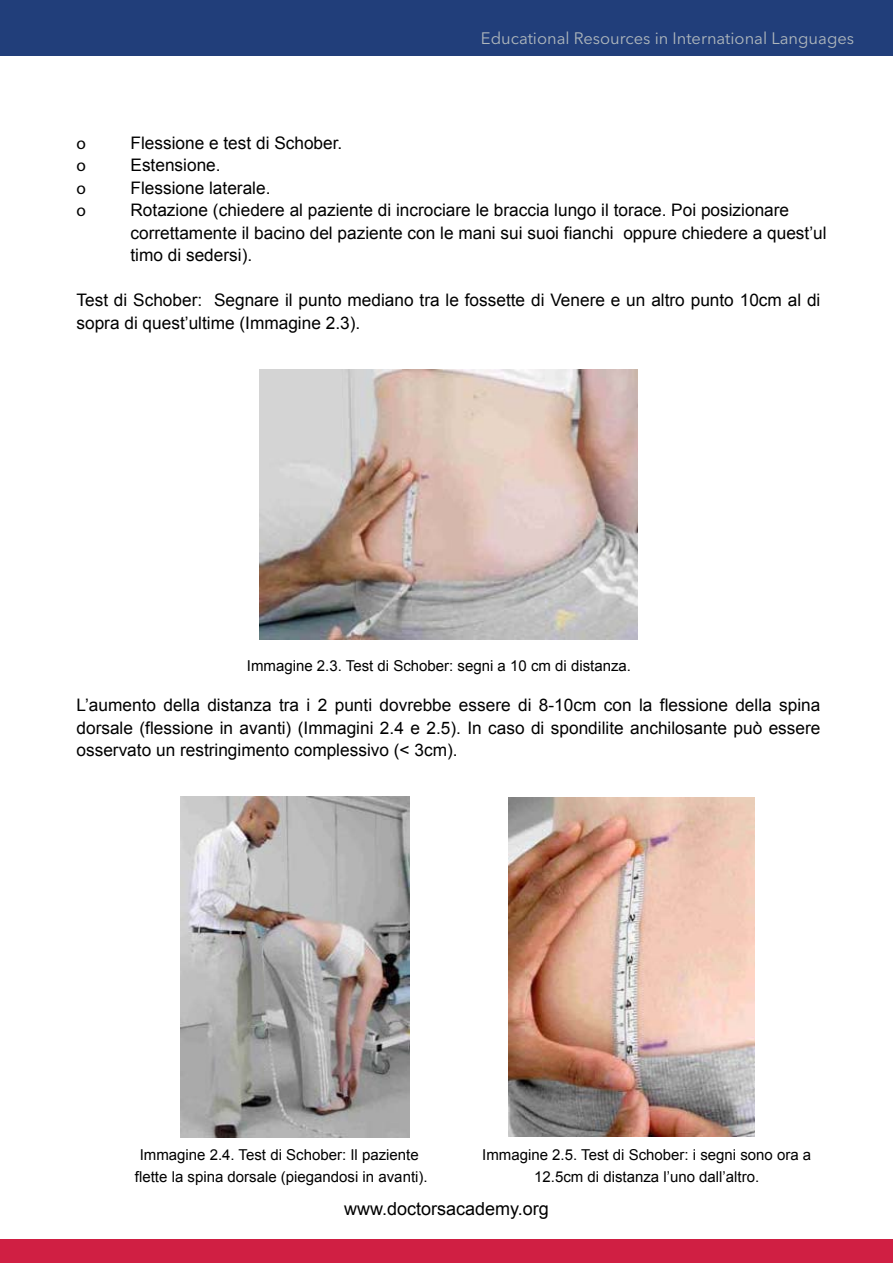
<style>
.page{position:relative;width:893px;height:1263px;background:#fff}
.page>*{position:absolute;margin:0;border:0;box-sizing:border-box;transform-origin:0 0}
.t1{font:18px "Arial";color:#000}
.t2{font:17.25px/22.5px "Arial";color:#000}
.t3{font:17.25px "Myriad Pro";color:#000}
.t4{font:16.5px "Avenir Next LT Pro";color:#afb7bc}
.t5{font:15px/22.5px "Arial";color:#000;text-align:center}
</style>
<div class="page">
<div style="left:0;top:0;width:893px;height:56px;background:#213e7a"></div>
<div style="left:0;top:1239px;width:893px;height:24px;background:#d01f43"></div>
<img style="left:260px;top:369px;width:377px;height:270px">
<img style="left:180px;top:797px;width:229px;height:340px">
<img style="left:509px;top:797px;width:245px;height:339px">
<p class="t4" style="left:481px;top:29px;width:375px">Educational Resources in International Languages</p>
<p class="t3" style="left:76px;top:132px;width:11px">o</p>
<p class="t2" style="left:130px;top:132px;width:213px">Flessione e test di Schober.</p>
<p class="t3" style="left:76px;top:155px;width:11px">o</p>
<p class="t2" style="left:130px;top:154px;width:92px">Estensione.</p>
<p class="t3" style="left:76px;top:177px;width:11px">o</p>
<p class="t2" style="left:130px;top:177px;width:141px">Flessione laterale.</p>
<p class="t3" style="left:76px;top:200px;width:11px">o</p>
<p class="t2" style="left:130px;top:199px;width:698px">Rotazione (chiedere al paziente di incrociare le braccia lungo il torace. Poi posizionare correttamente il bacino del paziente con le mani sui suoi fianchi oppure chiedere a quest’ul timo di sedersi).</p>
<p class="t2" style="left:76px;top:289px;width:745px">Test di Schober: Segnare il punto mediano tra le fossette di Venere e un altro punto 10cm al di sopra di quest’ultime (Immagine 2.3).</p>
<p class="t5" style="left:247px;top:655px;width:386px">Immagine 2.3. Test di Schober: segni a 10 cm di distanza.</p>
<p class="t2" style="left:76px;top:694px;width:745px;text-align:justify">L’aumento della distanza tra i 2 punti dovrebbe essere di 8-10cm con la flessione della spina dorsale (flessione in avanti) (Immagini 2.4 e 2.5). In caso di spondilite anchilosante può essere osservato un restringimento complessivo (&lt; 3cm).</p>
<p class="t5" style="left:135px;top:1143px;width:294px">Immagine 2.4. Test di Schober: Il paziente flette la spina dorsale (piegandosi in avanti).</p>
<p class="t5" style="left:482px;top:1143px;width:331px">Immagine 2.5. Test di Schober: i segni sono ora a<br>12.5cm di distanza l’uno dall’altro.</p>
<p class="t1" style="left:344px;top:1197px;width:206px">www.doctorsacademy.org</p>
</div>
